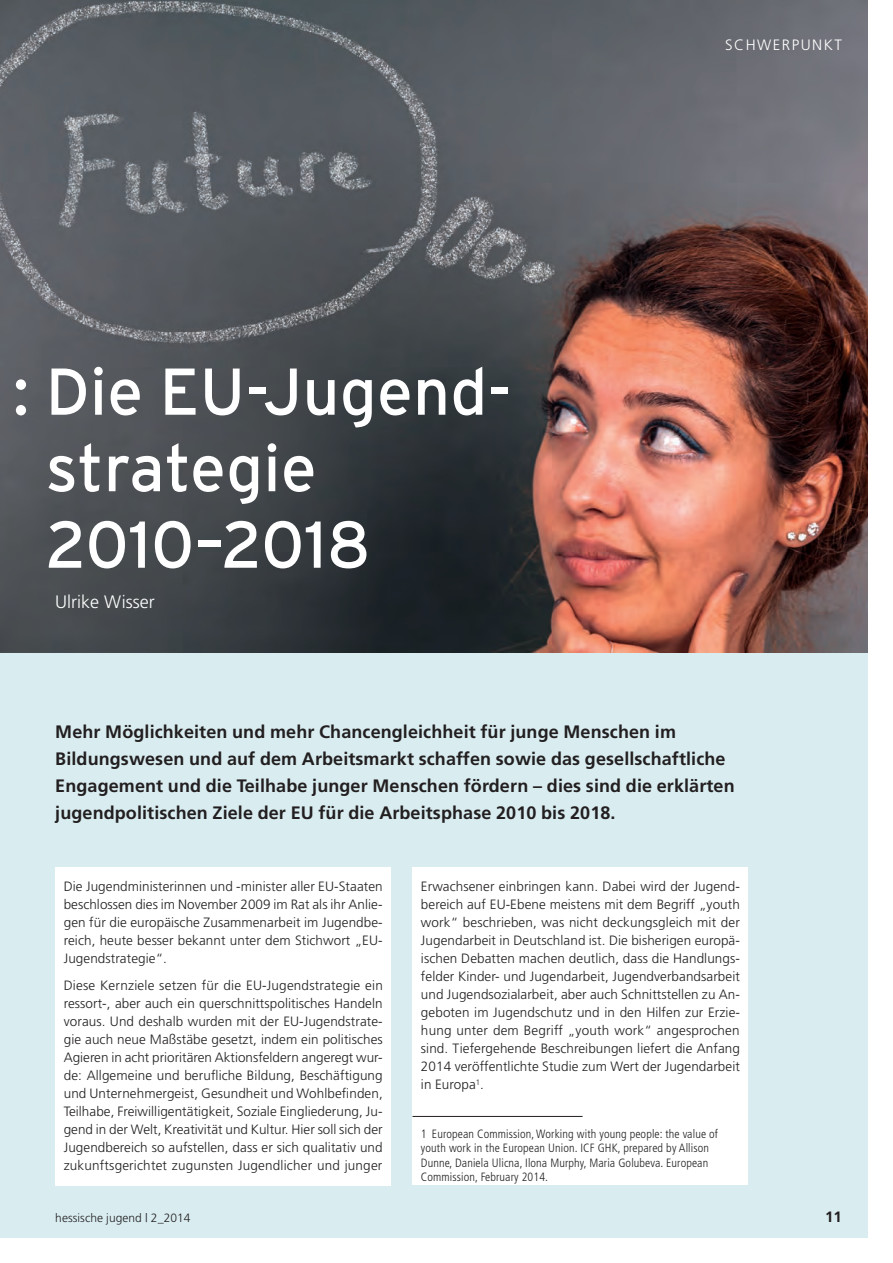
<style>
.page{position:relative;width:893px;height:1263px;background:#fff}
.page>*{position:absolute;margin:0;border:0;box-sizing:border-box;transform-origin:0 0}
.t1{font:66px/76.5px "Interstate";letter-spacing:.005em;color:#fff}
.t2{font:700 18px/27px "Frutiger";letter-spacing:.005em;color:#231f20}
.t3{font:300 18px "Frutiger";color:#fff}
.t4{font:300 15px "Frutiger";letter-spacing:.1em;color:#fff}
.t5{font:700 15px "Frutiger";color:#231f20}
.t6{font:300 13.5px/18px "Frutiger";letter-spacing:.005em;color:#231f20;text-align:justify}
.t7{font:300 condensed 12px/14.4px "Frutiger";letter-spacing:.01em;color:#231f20}
.t8{font:300 12px "Frutiger";letter-spacing:.005em;color:#231f20}
</style>
<div class="page">
<div style="left:0;top:0;width:867px;height:1237px;background:#d9edf1"></div>
<img style="left:0;top:0;width:867px;height:652px">
<div style="left:55px;top:867px;width:336px;height:319px;background:#fff"></div>
<div style="left:412px;top:867px;width:336px;height:318px;background:#fff"></div>
<hr style="left:412px;top:1116px;width:171px;height:1px;background:#231f20">
<h1 class="t1" style="left:46px;top:353px;width:467px;text-indent:-33px">: Die EU-Jugend&shy;strategie<br>2010–2018</h1>
<h2 class="t3" style="left:55px;top:592px;width:101px">Ulrike Wisser</h2>
<p class="t4" style="left:725px;top:36px;width:118px">SCHWERPUNKT</p>
<p class="t2" style="left:55px;top:718px;width:681px">Mehr Möglichkeiten und mehr Chancengleichheit für junge Menschen im Bildungswesen und auf dem Arbeitsmarkt schaffen sowie das gesellschaftliche Engagement und die Teilhabe junger Menschen fördern – dies sind die erklärten jugendpolitischen Ziele der EU für die Arbeitsphase 2010 bis 2018.</p>
<p class="t6" style="left:64px;top:877px;width:320px">Die Jugendministerinnen und -minister aller EU-Staaten beschlossen dies im November 2009 im Rat als ihr Anlie&shy;gen für die europäische Zusammenarbeit im Jugendbe&shy;reich, heute besser bekannt unter dem Stichwort „EU-Jugendstrategie“.</p>
<p class="t6" style="left:64px;top:976px;width:321px">Diese Kernziele setzen für die EU-Jugendstrategie ein ressort-, aber auch ein querschnittspolitisches Handeln voraus. Und deshalb wurden mit der EU-Jugendstrate&shy;gie auch neue Maßstäbe gesetzt, indem ein politisches Agieren in acht prioritären Aktionsfeldern angeregt wur&shy;de: Allgemeine und berufliche Bildung, Beschäftigung und Unternehmergeist, Gesundheit und Wohlbefinden, Teilhabe, Freiwilligentätigkeit, Soziale Eingliederung, Ju&shy;gend in der Welt, Kreativität und Kultur. Hier soll sich der Jugendbereich so aufstellen, dass er sich qualitativ und zukunftsgerichtet zugunsten Jugendlicher und junger</p>
<p class="t6" style="left:421px;top:877px;width:321px">Erwachsener einbringen kann. Dabei wird der Jugend&shy;bereich auf EU-Ebene meistens mit dem Begriff „youth work“ beschrieben, was nicht deckungsgleich mit der Jugendarbeit in Deutschland ist. Die bisherigen europä&shy;ischen Debatten machen deutlich, dass die Handlungs&shy;felder Kinder- und Jugendarbeit, Jugendverbandsarbeit und Jugendsozialarbeit, aber auch Schnittstellen zu An&shy;geboten im Jugendschutz und in den Hilfen zur Erzie&shy;hung unter dem Begriff „youth work“ angesprochen sind. Tiefergehende Beschreibungen liefert die Anfang 2014 veröffentlichte Studie zum Wert der Jugendarbeit in Europa<sup>1</sup>.</p>
<p class="t7" style="left:421px;top:1126px;width:299px">1 European Commission, Working with young people: the value of youth work in the European Union. ICF GHK, prepared by Allison Dunne, Daniela Ulicna, Ilona Murphy, Maria Golubeva. European Commission, February 2014.</p>
<p class="t8" style="left:55px;top:1211px;width:137px">hessische jugend | 2_2014</p>
<p class="t5" style="left:825px;top:1207px;width:18px">11</p>
</div>
